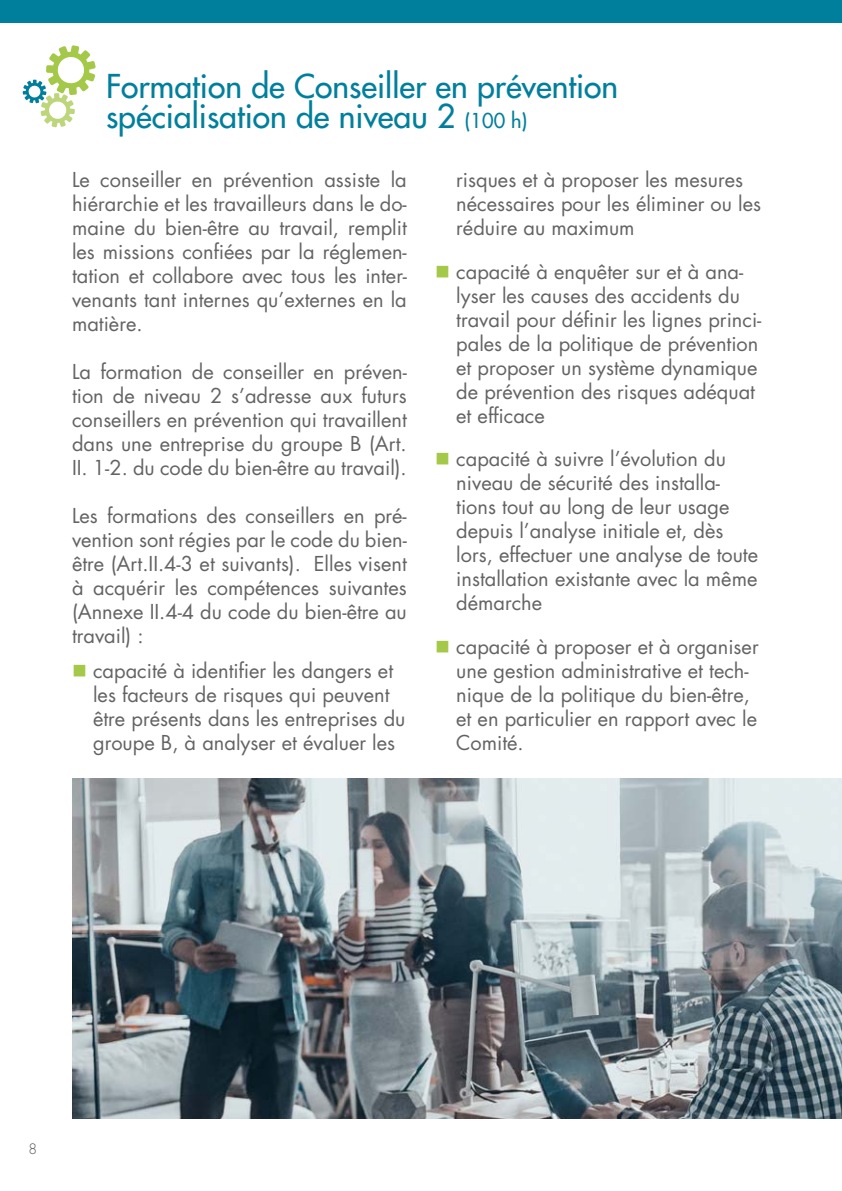
<style>
.page{position:relative;width:842px;height:1191px;background:#fff}
.page>*{position:absolute;margin:0;border:0;box-sizing:border-box;transform-origin:0 0}
.t1{font:500 32px/30px "Futura Std";color:#007f9c}
.t2{font:20px/24px "Futura Std";color:#646363}
.t3{font:300 14px "Futura Std";color:#575756}
.s1{font-size:20px}
.s2{color:#a4c847}
</style>
<div class="page">
<svg style="left:23px;top:45px;width:73px;height:82px"></svg>
<img style="left:72px;top:779px;width:770px;height:340px">
<div style="left:0;top:0;width:842px;height:23px;background:#007f9c"></div>
<h1 class="t1" style="left:106px;top:72px;width:514px">Formation de Conseiller en prévention spécialisation de niveau 2 <span class="s1">(100 h)</span></h1>
<p class="t2" style="left:72px;top:167px;width:336px;text-align:justify">Le conseiller en prévention assiste la hiérarchie et les travailleurs dans le do&shy;maine du bien-être au travail, remplit les missions confiées par la réglemen&shy;tation et collabore avec tous les inter&shy;venants tant internes qu’externes en la matière.</p>
<p class="t2" style="left:72px;top:359px;width:336px;text-align:justify">La formation de conseiller en préven&shy;tion de niveau 2 s’adresse aux futurs conseillers en prévention qui travaillent dans une entreprise du groupe B (Art.<br>II. 1-2. du code du bien-être au travail).</p>
<p class="t2" style="left:72px;top:503px;width:336px;text-align:justify">Les formations des conseillers en pré&shy;vention sont régies par le code du bien&shy;être (Art.II.4-3 et suivants). Elles visent à acquérir les compétences suivantes (Annexe II.4-4 du code du bien-être au travail) :</p>
<p class="t2" style="left:93px;top:659px;width:314px;text-indent:-21px"><span class="s2">■</span> capacité à identifier les dangers et les facteurs de risques qui peuvent être présents dans les entreprises du groupe B, à analyser et évaluer les</p>
<p class="t2" style="left:456px;top:167px;width:306px">risques et à proposer les mesures nécessaires pour les éliminer ou les réduire au maximum</p>
<p class="t2" style="left:456px;top:259px;width:307px;text-indent:-21px"><span class="s2">■</span> capacité à enquêter sur et à ana&shy;lyser les causes des accidents du travail pour définir les lignes princi&shy;pales de la politique de prévention et proposer un système dynamique de prévention des risques adéquat et efficace</p>
<p class="t2" style="left:456px;top:447px;width:303px;text-indent:-21px"><span class="s2">■</span> capacité à suivre l’évolution du niveau de sécurité des installa&shy;tions tout au long de leur usage depuis l’analyse initiale et, dès lors, effectuer une analyse de toute installation existante avec la même démarche</p>
<p class="t2" style="left:456px;top:635px;width:304px;text-indent:-21px"><span class="s2">■</span> capacité à proposer et à organiser une gestion administrative et tech&shy;nique de la politique du bien-être, et en particulier en rapport avec le<br>Comité.</p>
<p class="t3" style="left:28px;top:1140px;width:10px">8</p>
</div>
